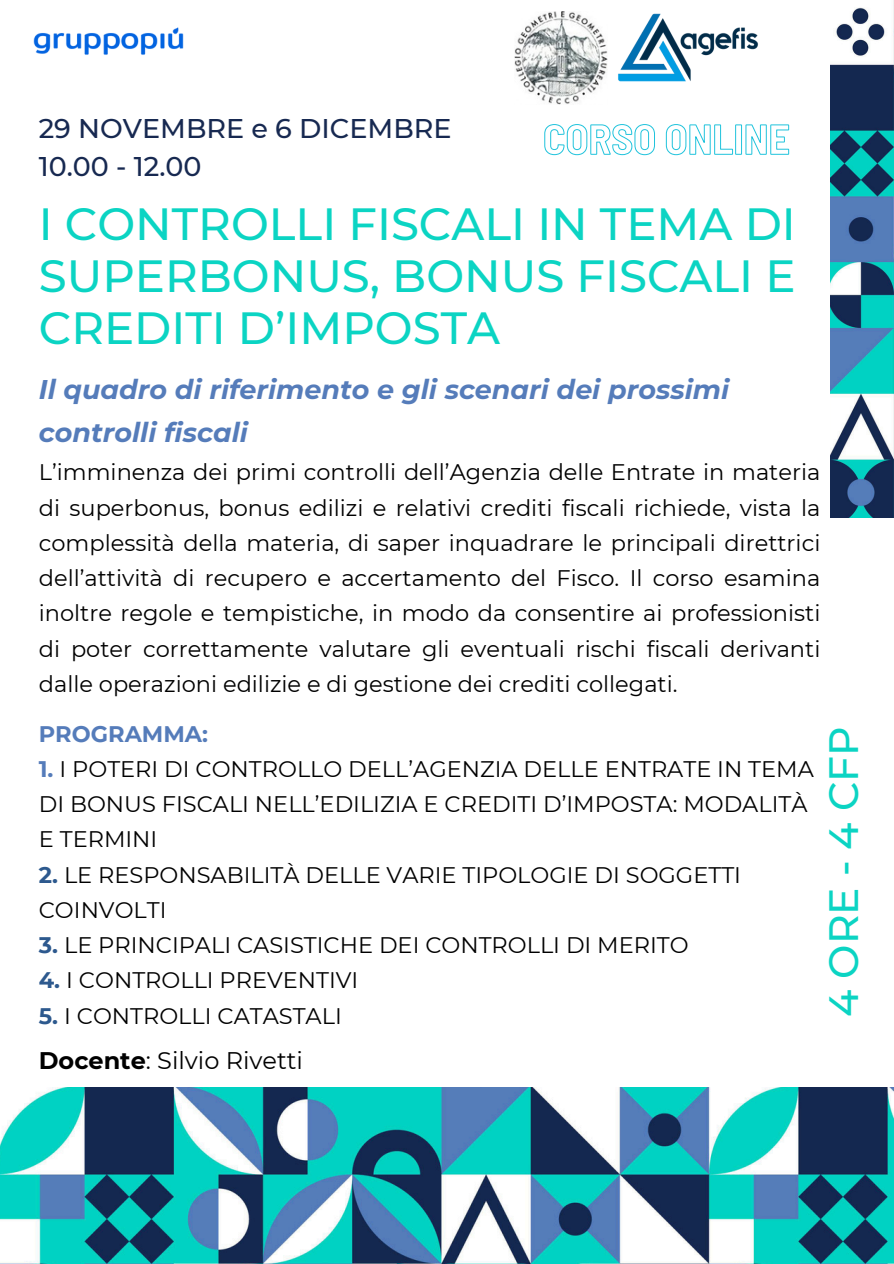
<style>
.page{position:relative;width:894px;height:1264px;background:#fff}
.page>*{position:absolute;margin:0;border:0;box-sizing:border-box;transform-origin:0 0}
.t1{font:500 45px/51.8px "Montserrat";color:#0bd4c3;text-align:justify}
.t2{font:500 40.8px "Montserrat";color:#0bd4c3}
.t3{font:italic 700 27px/42.8px "Montserrat";color:#557cba}
.t4{font:500 27px/37.2px "Montserrat";color:#172951}
.t5{font:24px "Montserrat";color:#000}
.t6{font:22.5px/35.2px "Montserrat";color:#000}
.t7{font:700 22.5px "Montserrat";color:#557cba}
.s1{font-weight:700;color:#557cba}
.s2{font-weight:700;color:#2d598e}
.s3{font-weight:700}
</style>
<div class="page">
<img style="left:0;top:1087px;width:893px;height:176px">
<img style="left:830px;top:7px;width:63px;height:511px">
<img style="left:607px;top:13px;width:151px;height:69px">
<img style="left:33px;top:27px;width:151px;height:28px">
<img style="left:514px;top:11px;width:93px;height:93px">
<svg style="left:544px;top:124px;width:245px;height:32px"></svg>
<h2 class="t4" style="left:39px;top:110px;width:414px">29 NOVEMBRE e 6 DICEMBRE<br>10.00 - 12.00</h2>
<p class="t1" style="left:39px;top:198px;width:758px">I CONTROLLI FISCALI IN TEMA DI SUPERBONUS, BONUS FISCALI E CREDITI D’IMPOSTA</p>
<p class="t3" style="left:39px;top:368px;width:691px">Il quadro di riferimento e gli scenari dei prossimi controlli fiscali</p>
<p class="t6" style="left:39px;top:454px;width:782px;text-align:justify">L’imminenza dei primi controlli dell’Agenzia delle Entrate in materia di superbonus, bonus edilizi e relativi crediti fiscali richiede, vista la complessità della materia, di saper inquadrare le principali direttrici dell’attività di recupero e accertamento del Fisco. Il corso esamina inoltre regole e tempistiche, in modo da consentire ai professionisti di poter correttamente valutare gli eventuali rischi fiscali derivanti dalle operazioni edilizie e di gestione dei crediti collegati.</p>
<p class="t7" style="left:39px;top:719px;width:171px">PROGRAMMA:</p>
<p class="t6" style="left:39px;top:751px;width:776px"><span class="s1">1.</span> I POTERI DI CONTROLLO DELL’AGENZIA DELLE ENTRATE IN TEMA<br>DI BONUS FISCALI NELL’EDILIZIA E CREDITI D’IMPOSTA: MODALITÀ<br>E TERMINI</p>
<p class="t6" style="left:39px;top:856px;width:703px"><span class="s2">2.</span> LE RESPONSABILITÀ DELLE VARIE TIPOLOGIE DI SOGGETTI<br>COINVOLTI</p>
<p class="t6" style="left:39px;top:927px;width:651px"><span class="s2">3.</span> LE PRINCIPALI CASISTICHE DEI CONTROLLI DI MERITO</p>
<p class="t6" style="left:39px;top:962px;width:321px"><span class="s2">4.</span> I CONTROLLI PREVENTIVI</p>
<p class="t6" style="left:39px;top:997px;width:304px"><span class="s2">5.</span> I CONTROLLI CATASTALI</p>
<h1 class="t2" style="left:818px;top:1017px;width:292px;rotate:-90deg">4ORE-4CFP</h1>
<p class="t5" style="left:39px;top:1045px;width:266px"><span class="s3">Docente</span>: Silvio Rivetti</p>
</div>
